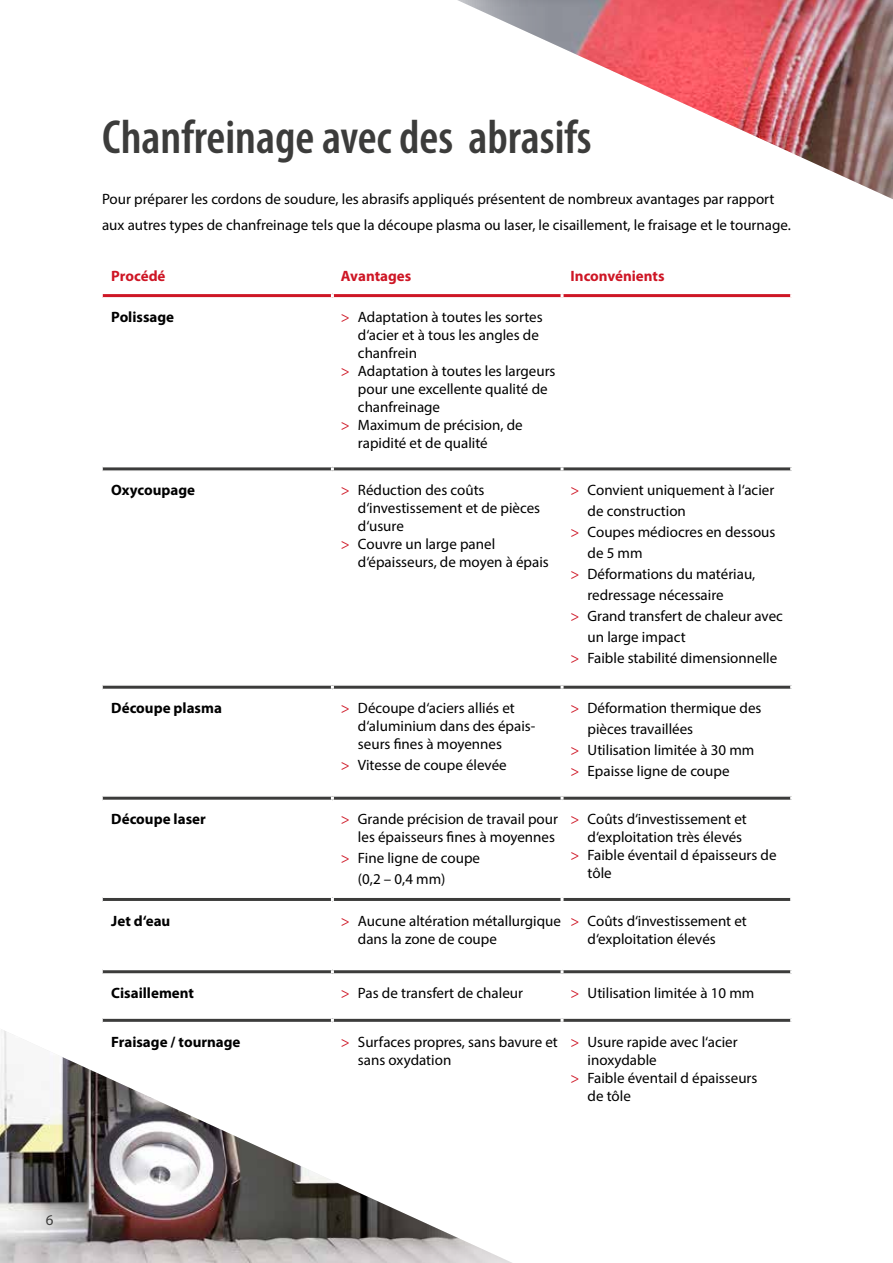
<style>
.page{position:relative;width:893px;height:1263px;background:#fff}
.page>*{position:absolute;margin:0;border:0;box-sizing:border-box;transform-origin:0 0}
.t1{font:600 condensed 48px "Myriad Pro";color:#3c3c3b}
.t2{font:15px/18px "Myriad Pro";color:#000}
.t3{font:700 15px "Myriad Pro";color:#000}
.t4{font:700 15px "Myriad Pro";color:#ce1625}
.t5{font:15px "Myriad Pro";color:#3c3c3b}
.s1{color:#ce1625}
</style>
<div class="page">
<img style="left:0;top:1029px;width:512px;height:234px">
<img style="left:458px;top:0;width:435px;height:199px">
<svg style="left:458px;top:185px;width:333px;height:14px"></svg>
<svg style="left:103px;top:467px;width:687px;height:555px"></svg>
<hr style="left:561px;top:185px;width:2px;height:108px;background:#fff">
<hr style="left:791px;top:185px;width:1px;height:108px;background:#fff">
<svg style="left:103px;top:293px;width:689px;height:4px"></svg>
<hr style="left:103px;top:470px;width:229px;height:2px;background:#fff">
<hr style="left:332px;top:470px;width:230px;height:2px;background:#fff">
<hr style="left:562px;top:470px;width:231px;height:2px;background:#fff">
<hr style="left:103px;top:689px;width:229px;height:1px;background:#fff">
<hr style="left:332px;top:689px;width:230px;height:1px;background:#fff">
<hr style="left:562px;top:689px;width:231px;height:1px;background:#fff">
<hr style="left:103px;top:800px;width:229px;height:1px;background:#fff">
<hr style="left:332px;top:800px;width:230px;height:1px;background:#fff">
<hr style="left:562px;top:800px;width:231px;height:1px;background:#fff">
<hr style="left:103px;top:901px;width:229px;height:1px;background:#fff">
<hr style="left:332px;top:901px;width:230px;height:1px;background:#fff">
<hr style="left:562px;top:901px;width:231px;height:1px;background:#fff">
<hr style="left:103px;top:973px;width:229px;height:2px;background:#fff">
<hr style="left:332px;top:973px;width:230px;height:2px;background:#fff">
<hr style="left:562px;top:973px;width:231px;height:2px;background:#fff">
<hr style="left:103px;top:684px;width:229px;height:2px;background:#fff">
<hr style="left:332px;top:684px;width:230px;height:2px;background:#fff">
<hr style="left:562px;top:684px;width:231px;height:2px;background:#fff">
<hr style="left:103px;top:795px;width:229px;height:2px;background:#fff">
<hr style="left:332px;top:795px;width:230px;height:2px;background:#fff">
<hr style="left:562px;top:795px;width:231px;height:2px;background:#fff">
<hr style="left:103px;top:896px;width:229px;height:2px;background:#fff">
<hr style="left:332px;top:896px;width:230px;height:2px;background:#fff">
<hr style="left:562px;top:896px;width:231px;height:2px;background:#fff">
<hr style="left:103px;top:969px;width:229px;height:1px;background:#fff">
<hr style="left:332px;top:969px;width:230px;height:1px;background:#fff">
<hr style="left:562px;top:969px;width:231px;height:1px;background:#fff">
<hr style="left:103px;top:1017px;width:229px;height:2px;background:#fff">
<hr style="left:332px;top:1017px;width:230px;height:2px;background:#fff">
<hr style="left:562px;top:1017px;width:231px;height:2px;background:#fff">
<p class="t5" style="left:46px;top:1210px;width:9px">6</p>
<h1 class="t1" style="left:102px;top:108px;width:491px">Chanfreinage avec des abrasifs</h1>
<p class="t2" style="left:102px;top:186px;width:690px;line-height:25.5px">Pour préparer les cordons de soudure, les abrasifs appliqués présentent de nombreux avantages par rapport aux autres types de chanfreinage tels que la découpe plasma ou laser, le cisaillement, le fraisage et le tournage.</p>
<p class="t4" style="left:111px;top:266px;width:56px">Procédé</p>
<p class="t4" style="left:341px;top:266px;width:72px">Avantages</p>
<p class="t4" style="left:571px;top:266px;width:96px">Inconvénients</p>
<p class="t3" style="left:111px;top:307px;width:64px">Polissage</p>
<p class="t2" style="left:341px;top:308px;width:203px"><span class="s1">&gt;</span> Adaptation à toutes les sortes</p>
<p class="t2" style="left:358px;top:326px;width:182px">d‘acier et à tous les angles de</p>
<p class="t2" style="left:358px;top:344px;width:61px">chanfrein</p>
<p class="t2" style="left:341px;top:362px;width:216px"><span class="s1">&gt;</span> Adaptation à toutes les largeurs</p>
<p class="t2" style="left:358px;top:380px;width:191px">pour une excellente qualité de</p>
<p class="t2" style="left:358px;top:398px;width:84px">chanfreinage</p>
<p class="t2" style="left:341px;top:416px;width:183px"><span class="s1">&gt;</span> Maximum de précision, de</p>
<p class="t2" style="left:358px;top:434px;width:131px">rapidité et de qualité</p>
<p class="t3" style="left:111px;top:480px;width:85px">Oxycoupage</p>
<p class="t2" style="left:341px;top:481px;width:145px"><span class="s1">&gt;</span> Réduction des coûts</p>
<p class="t2" style="left:358px;top:499px;width:184px">d‘investissement et de pièces</p>
<p class="t2" style="left:358px;top:517px;width:47px">d‘usure</p>
<p class="t2" style="left:341px;top:535px;width:156px"><span class="s1">&gt;</span> Couvre un large panel</p>
<p class="t2" style="left:358px;top:553px;width:192px">d‘épaisseurs, de moyen à épais</p>
<p class="t2" style="left:571px;top:481px;width:205px"><span class="s1">&gt;</span> Convient uniquement à l‘acier</p>
<p class="t2" style="left:588px;top:502px;width:100px">de construction</p>
<p class="t2" style="left:571px;top:523px;width:206px"><span class="s1">&gt;</span> Coupes médiocres en dessous</p>
<p class="t2" style="left:588px;top:544px;width:57px">de 5 mm</p>
<p class="t2" style="left:571px;top:565px;width:186px"><span class="s1">&gt;</span> Déformations du matériau,</p>
<p class="t2" style="left:588px;top:586px;width:138px">redressage nécessaire</p>
<p class="t2" style="left:571px;top:607px;width:214px"><span class="s1">&gt;</span> Grand transfert de chaleur avec</p>
<p class="t2" style="left:588px;top:628px;width:100px">un large impact</p>
<p class="t2" style="left:571px;top:649px;width:208px"><span class="s1">&gt;</span> Faible stabilité dimensionnelle</p>
<p class="t3" style="left:111px;top:699px;width:112px">Découpe plasma</p>
<p class="t2" style="left:358px;top:699px;width:179px;text-indent:-17px"><span class="s1">&gt;</span> Découpe d‘aciers alliés et d‘aluminium dans des épais&shy;seurs fines à moyennes</p>
<p class="t2" style="left:341px;top:756px;width:167px"><span class="s1">&gt;</span> Vitesse de coupe élevée</p>
<p class="t3" style="left:111px;top:809px;width:96px">Découpe laser</p>
<p class="t2" style="left:341px;top:810px;width:219px;text-align:right"><span class="s1">&gt;</span> Grande précision de travail pour les épaisseurs fines à moyennes</p>
<p class="t2" style="left:358px;top:848px;width:124px;line-height:21px;text-indent:-17px"><span class="s1">&gt;</span> Fine ligne de coupe (0,2 – 0,4 mm)</p>
<p class="t2" style="left:571px;top:699px;width:192px"><span class="s1">&gt;</span> Déformation thermique des</p>
<p class="t2" style="left:588px;top:720px;width:107px">pièces travaillées</p>
<p class="t2" style="left:571px;top:741px;width:185px"><span class="s1">&gt;</span> Utilisation limitée à 30 mm</p>
<p class="t2" style="left:571px;top:762px;width:160px"><span class="s1">&gt;</span> Epaisse ligne de coupe</p>
<p class="t2" style="left:571px;top:810px;width:178px"><span class="s1">&gt;</span> Coûts d‘investissement et</p>
<p class="t2" style="left:588px;top:828px;width:156px">d‘exploitation très élevés</p>
<p class="t2" style="left:571px;top:846px;width:208px"><span class="s1">&gt;</span> Faible éventail d épaisseurs de</p>
<p class="t2" style="left:588px;top:864px;width:26px">tôle</p>
<p class="t3" style="left:111px;top:911px;width:61px">Jet d‘eau</p>
<p class="t2" style="left:358px;top:911px;width:205px;text-indent:-17px"><span class="s1">&gt;</span> Aucune altération métallurgique dans la zone de coupe</p>
<p class="t2" style="left:588px;top:911px;width:161px;text-indent:-17px"><span class="s1">&gt;</span> Coûts d‘investissement et d‘exploitation élevés</p>
<p class="t3" style="left:111px;top:983px;width:84px">Cisaillement</p>
<p class="t2" style="left:341px;top:984px;width:184px"><span class="s1">&gt;</span> Pas de transfert de chaleur</p>
<p class="t2" style="left:571px;top:984px;width:185px"><span class="s1">&gt;</span> Utilisation limitée à 10 mm</p>
<p class="t3" style="left:111px;top:1032px;width:131px">Fraisage / tournage</p>
<p class="t2" style="left:358px;top:1032px;width:201px;text-indent:-17px"><span class="s1">&gt;</span> Surfaces propres, sans bavure et sans oxydation</p>
<p class="t2" style="left:571px;top:1032px;width:169px"><span class="s1">&gt;</span> Usure rapide avec l‘acier</p>
<p class="t2" style="left:588px;top:1050px;width:71px">inoxydable</p>
<p class="t2" style="left:571px;top:1068px;width:188px"><span class="s1">&gt;</span> Faible éventail d épaisseurs</p>
<p class="t2" style="left:588px;top:1086px;width:45px">de tôle</p>
</div>
